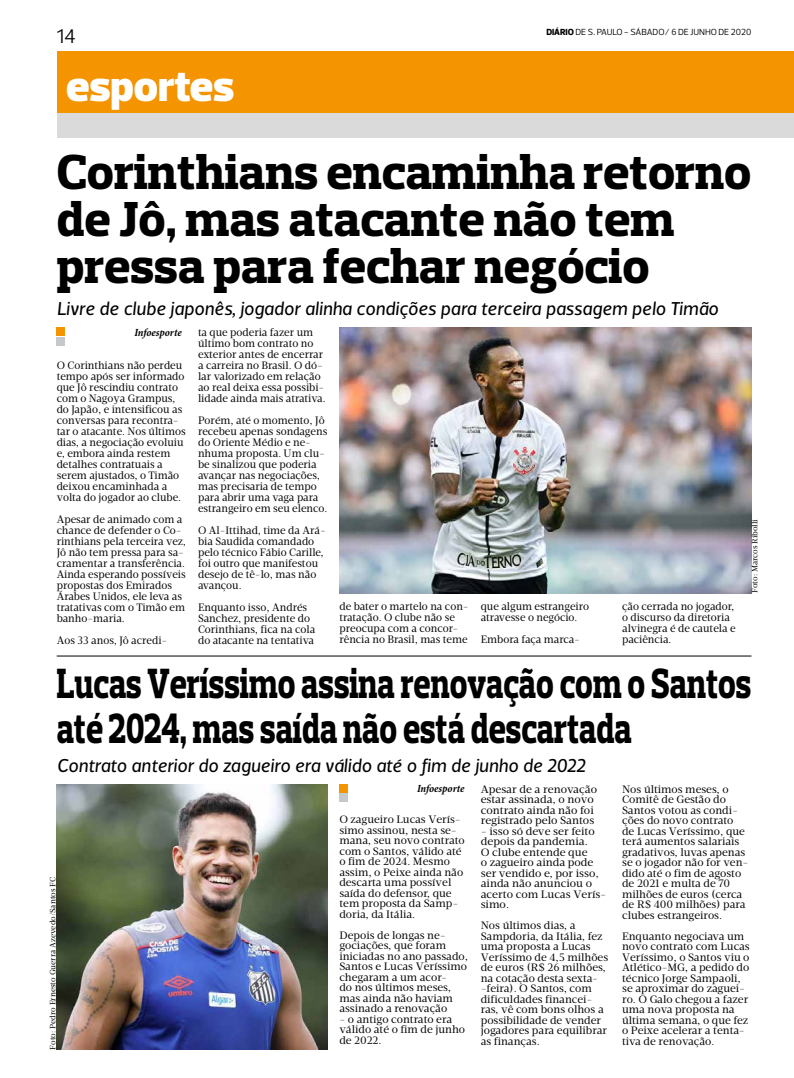
<style>
.page{position:relative;width:794px;height:1078px;background:#fff}
.page>*{position:absolute;margin:0;border:0;box-sizing:border-box;transform-origin:0 0}
.t1{font:800 50px/47px "Prelo Slab";color:#000}
.t2{font:900 44px "Prelo";color:#fff}
.t3{font:800 43px/45px "Prelo Slab";color:#000;scale:.75 1}
.t4{font:20px "Prelo";color:#000}
.t5{font:italic 19px "Velino Sans";color:#000}
.t6{font:11px/10.5px "Velino Text";color:#000}
.t7{font:11px/11px "Velino Text";color:#000;scale:.96 1}
.t8{font:italic 700 condensed 11px "Minion Pro";color:#000}
.t9{font:9px "Prelo";letter-spacing:-.005em;color:#000}
.t10{font:8px "Velino Text";color:#000}
.s1{font-weight:800}
</style>
<div class="page">
<div style="left:57px;top:51px;width:737px;height:62px;background:#f49400"></div>
<div style="left:57px;top:113px;width:737px;height:25px;background:#dadada"></div>
<div style="left:57px;top:327px;width:8px;height:9px;background:#f49403"></div>
<div style="left:57px;top:337px;width:8px;height:8px;background:#c4c9cc"></div>
<div style="left:339px;top:784px;width:9px;height:8px;background:#f49403"></div>
<div style="left:339px;top:793px;width:9px;height:8px;background:#c4c9cc"></div>
<img style="left:339px;top:327px;width:412px;height:267px">
<hr style="left:57px;top:655px;width:694px;height:1px;background:#000">
<img style="left:57px;top:784px;width:270px;height:265px">
<h3 class="t4" style="left:57px;top:24px;width:21px">14</h3>
<h2 class="t2" style="left:66px;top:60px;width:170px">esportes</h2>
<p class="t9" style="left:546px;top:27px;width:206px"><span class="s1">DIÁRIO</span> DE S. PAULO - SÁBADO/ 6 DE JUNHO DE 2020</p>
<h1 class="t1" style="left:57px;top:148px;width:696px">Corinthians encaminha retorno de Jô, mas atacante não tem pressa para fechar negócio</h1>
<h3 class="t5" style="left:57px;top:297px;width:663px">Livre de clube japonês, jogador alinha condições para terceira passagem pelo Timão</h3>
<p class="t8" style="left:134px;top:324px;width:49px">Infoesporte</p>
<p class="t7" style="left:57px;top:359px;width:136px">O Corinthians não perdeu tempo após ser informado que Jô rescindiu contrato com o Nagoya Grampus, do Japão, e intensificou as conversas para recontra&shy;tar o atacante. Nos últimos dias, a negociação evoluiu e, embora ainda restem detalhes contratuais a serem ajustados, o Timão deixou encaminhada a volta do jogador ao clube.</p>
<p class="t7" style="left:57px;top:513px;width:136px">Apesar de animado com a chance de defender o Co&shy;rinthians pela terceira vez,<br>Jô não tem pressa para sa&shy;cramentar a transferência.<br>Ainda esperando possíveis propostas dos Emirados<br>Árabes Unidos, ele leva as tratativas com o Timão em banho-maria.</p>
<p class="t7" style="left:57px;top:634px;width:117px">Aos 33 anos, Jô acredi-</p>
<p class="t7" style="left:198px;top:326px;width:134px">ta que poderia fazer um último bom contrato no exterior antes de encerrar a carreira no Brasil. O dó&shy;lar valorizado em relação ao real deixa essa possibi&shy;lidade ainda mais atrativa.</p>
<p class="t7" style="left:198px;top:414px;width:136px">Porém, até o momento, Jô recebeu apenas sondagens do Oriente Médio e ne&shy;nhuma proposta. Um clu&shy;be sinalizou que poderia avançar nas negociações, mas precisaria de tempo para abrir uma vaga para estrangeiro em seu elenco.</p>
<p class="t7" style="left:198px;top:524px;width:135px">O Al-Ittihad, time da Ará&shy;bia Saudida comandado pelo técnico Fábio Carille, foi outro que manifestou desejo de tê-lo, mas não avançou.</p>
<p class="t7" style="left:198px;top:601px;width:124px">Enquanto isso, Andrés<br>Sanchez, presidente do<br>Corinthians, fica na cola do atacante na tentativa</p>
<p class="t7" style="left:339px;top:601px;width:136px">de bater o martelo na con&shy;tratação. O clube não se preocupa com a concor&shy;rência no Brasil, mas teme</p>
<p class="t7" style="left:481px;top:601px;width:114px">que algum estrangeiro atravesse o negócio.</p>
<p class="t7" style="left:481px;top:634px;width:105px">Embora faça marca-</p>
<p class="t7" style="left:622px;top:601px;width:120px">ção cerrada no jogador, o discurso da diretoria alvinegra é de cautela e paciência.</p>
<p class="t10" style="left:750px;top:592px;width:75px;rotate:-90deg">Foto: Marcos Ribolli</p>
<h3 class="t3" style="left:57px;top:660px;width:928px">Lucas Veríssimo assina renovação com o Santos até 2024, mas saída não está descartada</h3>
<h3 class="t5" style="left:57px;top:753px;width:530px">Contrato anterior do zagueiro era válido até o fim de junho de 2022</h3>
<p class="t10" style="left:48px;top:1049px;width:174px;rotate:-90deg">Foto: Pedro Ernesto Guerra Azevedo/Santos FC</p>
<p class="t8" style="left:417px;top:781px;width:49px">Infoesporte</p>
<p class="t6" style="left:339px;top:814px;width:127px">O zagueiro Lucas Verís&shy;simo assinou, nesta se&shy;mana, seu novo contrato com o Santos, válido até o fim de 2024. Mesmo assim, o Peixe ainda não descarta uma possível saída do defensor, que tem proposta da Samp&shy;doria, da Itália.</p>
<p class="t6" style="left:339px;top:929px;width:130px">Depois de longas ne&shy;gociações, que foram iniciadas no ano passado,<br>Santos e Lucas Veríssimo chegaram a um acor-<br>do nos últimos meses, mas ainda não haviam assinado a renovação</p>
<p class="t6" style="left:339px;top:1013px;width:127px">- o antigo contrato era válido até o fim de junho de 2022.</p>
<p class="t6" style="left:481px;top:783px;width:118px">Apesar de a renovação estar assinada, o novo contrato ainda não foi registrado pelo Santos</p>
<p class="t6" style="left:481px;top:825px;width:127px">- isso só deve ser feito depois da pandemia.<br>O clube entende que<br>o zagueiro ainda pode ser vendido e, por isso, ainda não anunciou o acerto com Lucas Verís&shy;simo.</p>
<p class="t6" style="left:481px;top:920px;width:129px">Nos últimos dias, a<br>Sampdoria, da Itália, fez uma proposta a Lucas<br>Veríssimo de 4,5 milhões de euros (R$ 26 milhões, na cotação desta sexta--feira). O Santos, com dificuldades financei&shy;ras, vê com bons olhos a possibilidade de vender jogadores para equilibrar as finanças.</p>
<p class="t6" style="left:622px;top:783px;width:128px">Nos últimos meses, o<br>Comitê de Gestão do<br>Santos votou as condi&shy;ções do novo contrato<br>de Lucas Veríssimo, que terá aumentos salariais gradativos, luvas apenas se o jogador não for ven&shy;dido até o fim de agosto de 2021 e multa de 70 milhões de euros (cerca de R$ 400 milhões) para clubes estrangeiros.</p>
<p class="t6" style="left:622px;top:930px;width:129px">Enquanto negociava um novo contrato com Lucas<br>Veríssimo, o Santos viu o<br>Atlético-MG, a pedido do técnico Jorge Sampaoli, se aproximar do zaguei&shy;ro. O Galo chegou a fazer uma nova proposta na última semana, o que fez o Peixe acelerar a tenta&shy;tiva de renovação.</p>
</div>
